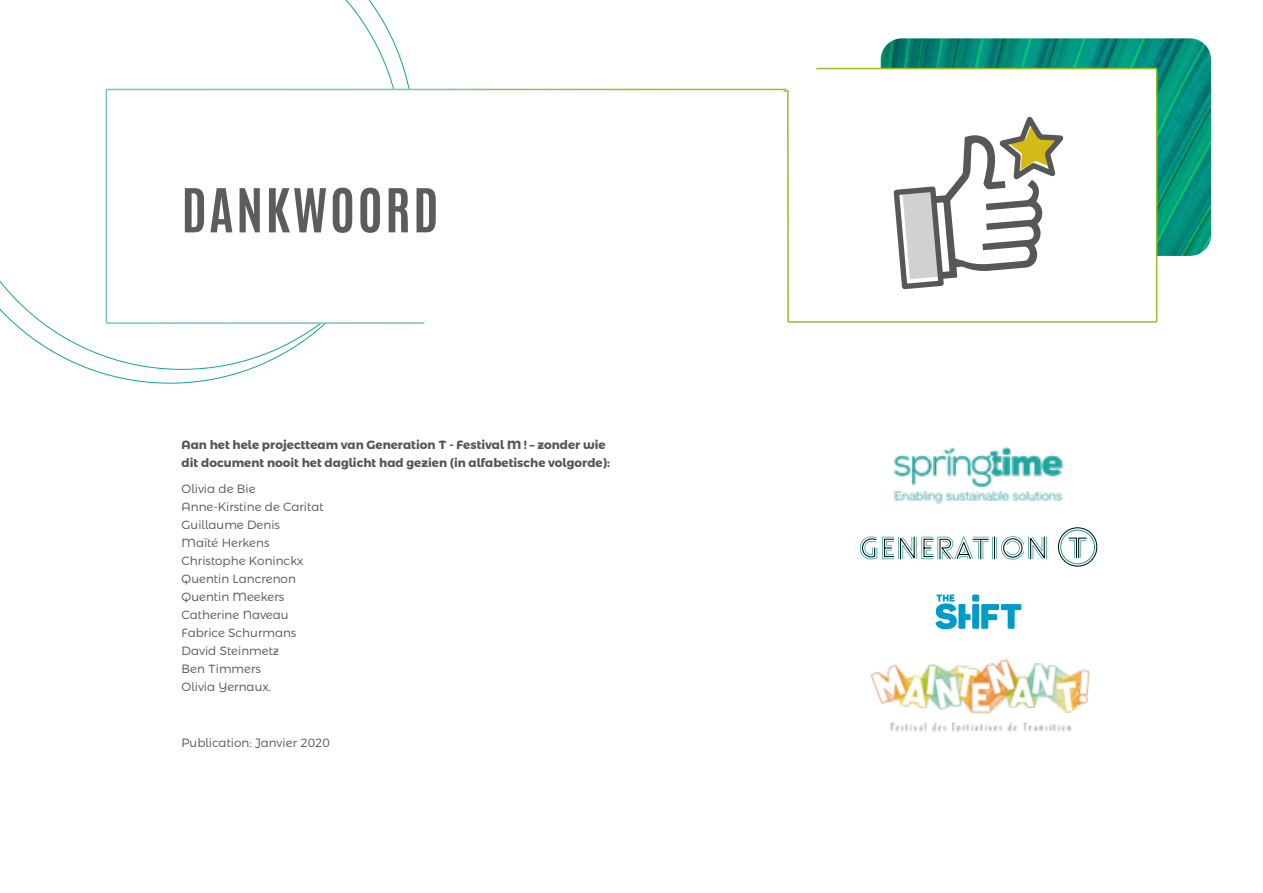
<style>
.page{position:relative;width:1263px;height:893px;background:#fff}
.page>*{position:absolute;margin:0;border:0;box-sizing:border-box;transform-origin:0 0}
.title_1{font:700 51.45px "Antonio";letter-spacing:.05em;color:#5c5c5c}
.body{font:300 12px "Montserrat Alternates";color:#57564e}
.body-2{font:700 12px/18px "Montserrat Alternates";color:#57564e}
</style>
<div class="page">
<svg style="left:0;top:0;width:404px;height:370px"></svg>
<img style="left:881px;top:38px;width:330px;height:218px">
<svg style="left:104px;top:66px;width:1055px;height:259px"></svg>
<svg style="left:890px;top:38px;width:180px;height:254px"></svg>
<div style="left:1060px;top:530px;width:35px;height:34px;border:1px solid #17a09b;border-radius:50%"></div>
<div style="left:1058px;top:527px;width:39px;height:39px;border:1px solid #000;border-radius:50%"></div>
<svg style="left:859px;top:536px;width:228px;height:24px"></svg>
<svg style="left:935px;top:594px;width:86px;height:35px"></svg>
<img style="left:893px;top:447px;width:171px;height:57px">
<img style="left:870px;top:659px;width:220px;height:73px">
<p class="title_1" style="left:182px;top:171px;width:258px">DANKWOORD</p>
<p class="body-2" style="left:182px;top:435px;width:430px">Aan het hele projectteam van Generation T - Festival M ! – zonder wie dit document nooit het daglicht had gezien (in alfabetische volgorde):</p>
<p class="body" style="left:182px;top:481px;width:76px">Olivia de Bie</p>
<p class="body" style="left:182px;top:499px;width:144px">Anne-Kirstine de Caritat</p>
<p class="body" style="left:182px;top:517px;width:100px">Guillaume Denis</p>
<p class="body" style="left:182px;top:535px;width:89px">Maïté Herkens</p>
<p class="body" style="left:182px;top:553px;width:124px">Christophe Koninckx</p>
<p class="body" style="left:182px;top:571px;width:116px">Quentin Lancrenon</p>
<p class="body" style="left:182px;top:589px;width:104px">Quentin Meekers</p>
<p class="body" style="left:182px;top:607px;width:109px">Catherine Naveau</p>
<p class="body" style="left:182px;top:625px;width:116px">Fabrice Schurmans</p>
<p class="body" style="left:182px;top:643px;width:99px">David Steinmetz</p>
<p class="body" style="left:182px;top:661px;width:81px">Ben Timmers</p>
<p class="body" style="left:182px;top:679px;width:91px">Olivia Yernaux.</p>
<p class="body" style="left:182px;top:736px;width:150px">Publication: Janvier 2020</p>
</div>
